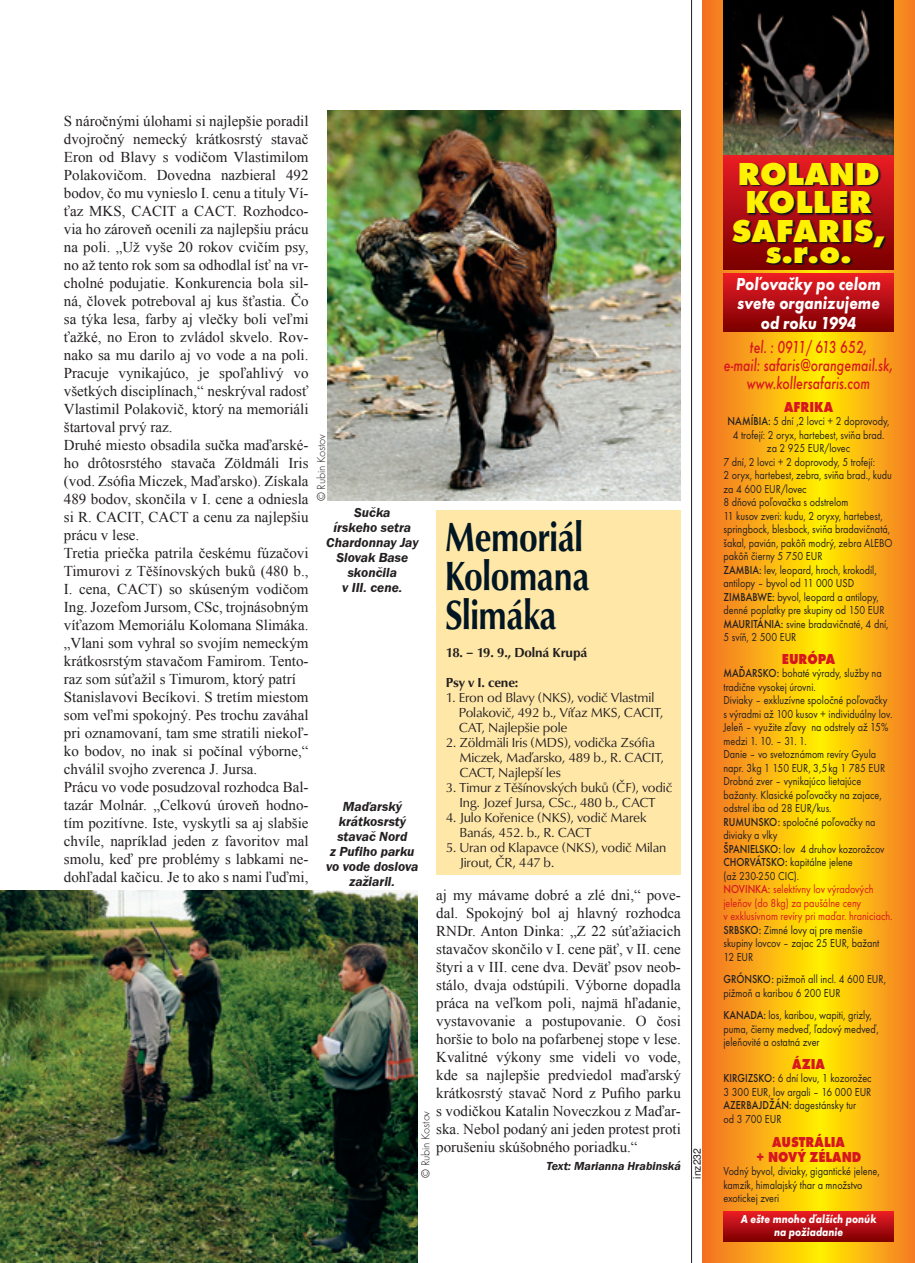
<style>
.page{position:relative;width:915px;height:1263px;background:#fff}
.page>*{position:absolute;margin:0;border:0;box-sizing:border-box;transform-origin:0 0}
.t1{font:700 42px/39px "Classico URWTOT";letter-spacing:-.01em;color:#011622;scale:.8 1}
.t2{font:700 33px/28.5px "Futura TOT Extr";color:#fff101;text-align:center}
.t3{font:18px/18px "Futura TOT Medi Obli";color:#d7171f;text-align:center;scale:.77 1}
.t4{font:18px/19.5px "Futura TOT Bold Obli";color:#fff;text-align:center;scale:.85 1}
.t5{font:15px/18px "Times New Roman";color:#231f20}
.t6{font:700 15px/15px "Futura TOT Extr";color:#d7171f;text-align:center;scale:.85 1}
.t7{font:13.5px/15px "Classico URWTOT";letter-spacing:-.01em;color:#231f20}
.t8{font:italic 600 13.5px/15px "Franklin Gothic Itc TEE";color:#231f20;text-align:center}
.t9{font:700 13.5px "Classico URWTOT";letter-spacing:-.01em;color:#231f20}
.t10{font:12px/13.5px "Futura TOT";color:#231f20;scale:.85 1}
.t11{font:12px/13.5px "Futura TOT Bold Obli";color:#fff;text-align:center;scale:.85 1}
.t12{font:12px "Futura TOT Ligh";letter-spacing:-.01em;color:#231f20}
.t13{font:italic 600 12px "Franklin Gothic Itc TEE";color:#231f20}
.t14{font:10.5px "Nimbus Sans LOT";color:#231f20}
.s1{font-weight:500}
.s2{font-weight:500;color:#d7171f}
.s3{color:#d7171f}
</style>
<div class="page">
<img style="left:0;top:891px;width:417px;height:372px">
<img style="left:327px;top:111px;width:353px;height:390px">
<div style="left:436px;top:510px;width:244px;height:364px;background:#ffe7a7"></div>
<hr style="left:691px;top:0;width:1px;height:1263px;background:#231f20">
<svg style="left:702px;top:0;width:212px;height:1263px;background:#f9ac13"></svg>
<div style="left:723px;top:153px;width:170px;height:117px;background:linear-gradient(to bottom,#eb1d26,#780000)"></div>
<div style="left:723px;top:274px;width:170px;height:57px;background:linear-gradient(to bottom,#ea1c26,#7b0000)"></div>
<svg style="left:723px;top:1211px;width:170px;height:31px;background:#b30d13"></svg>
<img style="left:723px;top:0;width:170px;height:155px">
<svg style="left:733px;top:163px;width:152px;height:101px;background:#601018"></svg>
<p class="t5" style="left:64px;top:112px;width:246px">S náročnými úlohami si najlepšie poradil dvojročný nemecký krátkosrstý stavač Eron od Blavy s vodičom Vlastimilom Polakovičom. Dovedna nazbieral 492 bodov, čo mu vynieslo I. cenu a tituly Ví&shy;ťaz MKS, CACIT a CACT. Rozhodco&shy;via ho zároveň ocenili za najlepšiu prácu na poli. „Už vyše 20 rokov cvičím psy, no až tento rok som sa odhodlal ísť na vr&shy;cholné podujatie. Konkurencia bola sil&shy;ná, človek potreboval aj kus šťastia. Čo sa týka lesa, farby aj vlečky boli veľmi ťažké, no Eron to zvládol skvelo. Rov&shy;nako sa mu darilo aj vo vode a na poli.<br>Pracuje vynikajúco, je spoľahlivý vo všetkých disciplínach,“ neskrýval radosť Vlastimil Polakovič, ktorý na memoriáli štartoval prvý raz.<br>Druhé miesto obsadila sučka maďarské&shy;ho drôtosrstého stavača Zöldmáli Iris (vod. Zsófia Miczek, Maďarsko). Získala 489 bodov, skončila v I. cene a odniesla si R. CACIT, CACT a cenu za najlepšiu prácu v lese.<br>Tretia priečka patrila českému fúzačovi Timurovi z Těšínovských buků (480 b., I. cena, CACT) so skúseným vodičom Ing. Jozefom Jursom, CSc, trojnásobným víťazom Memoriálu Kolomana Slimáka. „Vlani som vyhral so svojím nemeckým krátkosrstým stavačom Famirom. Tento&shy;raz som súťažil s Timurom, ktorý patrí Stanislavovi Becíkovi. S tretím miestom som veľmi spokojný. Pes trochu zaváhal pri oznamovaní, tam sme stratili niekoľ&shy;ko bodov, no inak si počínal výborne,“ chválil svojho zverenca J. Jursa.<br>Prácu vo vode posudzoval rozhodca Bal&shy;tazár Molnár. „Celkovú úroveň hodno&shy;tím pozitívne. Iste, vyskytli sa aj slabšie chvíle, napríklad jeden z favoritov mal smolu, keď pre problémy s labkami ne&shy;dohľadal kačicu. Je to ako s nami ľuďmi,</p>
<p class="t12" style="left:314px;top:501px;width:69px;rotate:-90deg">© Rubin Kostov</p>
<p class="t8" style="left:326px;top:505px;width:94px">Sučka<br>írskeho setra<br>Chardonnay Jay<br>Slovak Base skončila<br>v III. cene.</p>
<p class="t8" style="left:326px;top:799px;width:94px">Maďarský krátkosrstý stavač Nord<br>z Pufiho parku vo vode doslova zažiaril.</p>
<h1 class="t1" style="left:444px;top:517px;width:182px">Memoriál<br>Kolomana<br>Slimáka</h1>
<p class="t9" style="left:445px;top:644px;width:143px">18. – 19. 9., Dolná Krupá</p>
<p class="t9" style="left:445px;top:674px;width:74px">Psy v I. cene:</p>
<p class="t7" style="left:458px;top:690px;width:206px;text-indent:-13px">1. Eron od Blavy (NKS), vodič Vlastmil<br>Polakovič, 492 b., Víťaz MKS, CACIT,<br>CAT, Najlepšie pole</p>
<p class="t7" style="left:459px;top:735px;width:206px;text-indent:-14px">2. Zöldmäli Iris (MDS), vodička Zsófia<br>Miczek, Maďarsko, 489 b., R. CACIT,<br>CACT, Najlepší les</p>
<p class="t7" style="left:445px;top:780px;width:228px;text-align:center">3. Timur z Těšínovských buků (ČF), vodič<br>Ing. Jozef Jursa, CSc., 480 b., CACT</p>
<p class="t7" style="left:459px;top:810px;width:189px;text-indent:-14px">4. Julo Kořenice (NKS), vodič Marek<br>Banás, 452. b., R. CACT</p>
<p class="t7" style="left:459px;top:840px;width:208px;text-indent:-14px">5. Uran od Klapavce (NKS), vodič Milan<br>Jirout, ČR, 447 b.</p>
<p class="t5" style="left:436px;top:886px;width:246px;text-align:justify">aj my mávame dobré a zlé dni,“ pove&shy;dal. Spokojný bol aj hlavný rozhodca RNDr. Anton Dinka: „Z 22 súťažiacich stavačov skončilo v I. cene päť, v II. cene štyri a v III. cene dva. Deväť psov neob&shy;stálo, dvaja odstúpili. Výborne dopadla práca na veľkom poli, najmä hľadanie, vystavovanie a postupovanie. O čosi horšie to bolo na pofarbenej stope v lese.<br>Kvalitné výkony sme videli vo vode, kde sa najlepšie predviedol maďarský krátkosrstý stavač Nord z Pufiho parku s vodičkou Katalin Noveczkou z Maďar&shy;ska. Nebol podaný ani jeden protest proti porušeniu skúšobného poriadku.“</p>
<p class="t13" style="left:546px;top:1159px;width:136px">Text: Marianna Hrabinská</p>
<p class="t12" style="left:418px;top:1178px;width:69px;rotate:-90deg">© Rubin Kostov</p>
<p class="t14" style="left:690px;top:1179px;width:32px;rotate:-90deg">inz232</p>
<h2 class="t2" style="left:731px;top:159px;width:155px">ROLAND<br>KOLLER<br>SAFARIS,</h2>
<h2 class="t2" style="left:765px;top:237px;width:88px">s.r.o.</h2>
<p class="t4" style="left:736px;top:274px;width:172px">Poľovačky po celom svete organizujeme od roku 1994</p>
<p class="t3" style="left:723px;top:338px;width:221px">tel. : 0911/ 613 652,<br>e-mail: safaris@orangemail.sk, www.kollersafaris.com</p>
<p class="t6" style="left:783px;top:399px;width:59px">AFRIKA</p>
<p class="t10" style="left:727px;top:414px;width:192px"><span class="s1">NAMÍBIA:</span> 5 dní ,2 lovci + 2 doprovody,</p>
<p class="t10" style="left:732px;top:428px;width:180px">4 trofejí: 2 oryx, hartebest, sviňa brad.</p>
<p class="t10" style="left:766px;top:441px;width:99px">za 2 925 EUR/lovec</p>
<p class="t10" style="left:723px;top:455px;width:180px">7 dní, 2 lovci + 2 doprovody, 5 trofejí:</p>
<p class="t10" style="left:723px;top:468px;width:200px">2 oryx, hartebest, zebra, sviňa brad., kudu</p>
<p class="t10" style="left:723px;top:482px;width:99px">za 4 600 EUR/lovec</p>
<p class="t10" style="left:723px;top:495px;width:148px">8 dňová poľovačka s odstrelom</p>
<p class="t10" style="left:723px;top:509px;width:189px">11 kusov zveri: kudu, 2 oryxy, hartebest,</p>
<p class="t10" style="left:723px;top:522px;width:197px">springbock, blesbock, sviňa bradavičnatá,</p>
<p class="t10" style="left:723px;top:536px;width:199px">šakal, pavián, pakôň modrý, zebra ALE BO</p>
<p class="t10" style="left:723px;top:549px;width:104px">pakôň čierny 5 750 EUR</p>
<p class="t10" style="left:723px;top:563px;width:182px"><span class="s1">ZAMBIA:</span> lev, leopard, hroch, krokodíl,</p>
<p class="t10" style="left:723px;top:576px;width:155px">antilopy – byvol od 11 000 U SD</p>
<p class="t10" style="left:723px;top:590px;width:184px"><span class="s1">ZIMBABWE:</span> byvol, leopard a antilopy,</p>
<p class="t10" style="left:723px;top:603px;width:177px">denné poplatky pre skupiny od 150 EUR</p>
<p class="t10" style="left:723px;top:617px;width:196px"><span class="s1">MAURITÁNIA:</span> svine bradavičnaté, 4 dní,</p>
<p class="t10" style="left:723px;top:630px;width:74px">5 svíň, 2 500 EUR</p>
<p class="t6" style="left:781px;top:651px;width:64px">EURÓPA</p>
<p class="t10" style="left:723px;top:666px;width:200px"><span class="s1">MAĎARSKO:</span> bohaté výrady, služby na tradične vysokej úrovni.<br>Diviaky – exkluzívne spoločné poľovačky s výradmi až 100 kusov + individuálny lov.<br>Jeleň – využite zľavy na odstrely až 15% medzi 1. 10. – 31. 1.<br>Danie – vo svetoznámom revíry Gyula napr. 3kg 1 150 EUR, 3,5kg 1 785 EUR<br>Drobná zver – vynikajúco lietajúce bažanty. Klasické poľovačky na zajace, odstrel iba od 28 EUR/kus.<br><span class="s1">RUMUNSKO:</span> spoločné poľovačky na diviaky a vlky<br><span class="s1">ŠPANIELSKO:</span> lov 4 druhov kozorožcov<br><span class="s1">CHORVÁTSKO:</span> kapitálne jelene<br>(až 230-250 CIC).<br><span class="s2">NOVINKA:</span> <span class="s3">selektívny lov výradových jeleňov (do 8kg) za paušálne ceny<br>v exklusívnom revíry pri maďar. hraniciach.<br></span><span class="s1">SRBSKO:</span> Zimné lovy aj pre menšie skupiny lovcov – zajac 25 EUR, bažant<br>12 EUR</p>
<p class="t10" style="left:723px;top:972px;width:193px"><span class="s1">GRÓNSKO:</span> pižmoň all incl. 4 600 EUR, pižmoň a karibou 6 200 EUR</p>
<p class="t10" style="left:723px;top:1008px;width:184px"><span class="s1">KANADA:</span> los, karibou, wapiti, grizly, puma, čierny medveď, ľadový medveď, jeleňovité a ostatná zver</p>
<p class="t6" style="left:792px;top:1056px;width:40px">ÁZIA</p>
<p class="t10" style="left:723px;top:1071px;width:176px"><span class="s1">KIRGIZSKO:</span> 6 dní lovu, 1 kozorožec<br>3 300 EUR, lov argali – 16 000 EUR<br><span class="s1">AZERBAJDŽÁN:</span> dagestánsky tur<br>od 3 700 EUR</p>
<p class="t6" style="left:755px;top:1134px;width:126px">AUSTRÁLIA<br>+ NOVÝ ZÉLAND</p>
<p class="t10" style="left:723px;top:1164px;width:185px">Vodný byvol, diviaky, gigantické jelene, kamzík, himalajský thar a množstvo exotickej zveri</p>
<p class="t11" style="left:740px;top:1212px;width:161px">A ešte mnoho ďalších ponúk na požiadanie</p>
</div>
